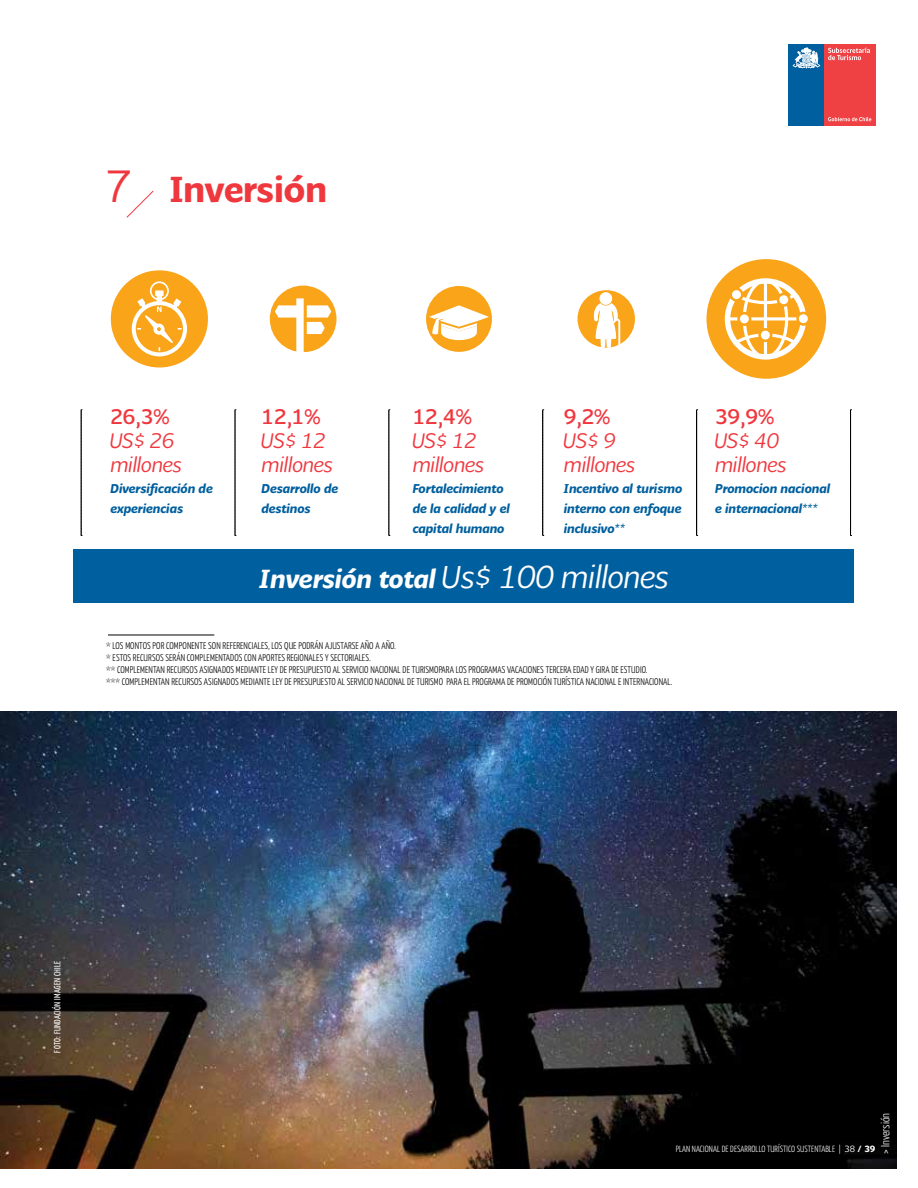
<style>
.page{position:relative;width:918px;height:1188px;background:#fff}
.page>*{position:absolute;margin:0;border:0;box-sizing:border-box;transform-origin:0 0}
.t1{font:36px "Chilena Gruesa";color:#ef373e}
.t2{font:26.1px "Chilena Italic Gruesa";color:#fff}
.t3{font:21px/24px "Chilena Italic Fina";color:#ef373e}
.t4{font:21px "Chilena";color:#ef373e}
.t5{font:12.75px/20.2px "Chilena Italic Gruesa";color:#005f9e}
.t6{font:300 12px "Yanone Kaffeesatz";color:#fff}
.t7{font:300 9.75px/12px "Yanone Kaffeesatz";letter-spacing:.01em;color:#000}
.t8{font:300 9px "Yanone Kaffeesatz";letter-spacing:.01em;color:#fff}
.t9{font:9px "Yanone Kaffeesatz";letter-spacing:.035em;color:#fff}
.s1{font-family:"Chilena Fina";font-size:45px}
.s2{font-family:"Chilena Italic Fina"}
.s3{font-family:"Chilena Italic Fina";font-size:31.65px}
.s4{font-family:"Chilena Fina";font-weight:400}
.s5{font-family:"Chilena Gruesa";font-weight:400}
</style>
<div class="page">
<img style="left:0;top:711px;width:897px;height:458px">
<div style="left:426px;top:286px;width:66px;height:66px;background:#faa41a;border-radius:33px"></div>
<svg style="left:126px;top:190px;width:28px;height:28px"></svg>
<hr style="left:108px;top:635px;width:106px;height:1px;background:#000">
<div style="left:111px;top:270px;width:97px;height:97px;background:#faa41a;border-radius:49px"></div>
<div style="left:270px;top:286px;width:67px;height:66px;background:#faa41a;border-radius:33px"></div>
<div style="left:578px;top:290px;width:57px;height:58px;background:#faa41a;border-radius:29px"></div>
<div style="left:706px;top:259px;width:120px;height:120px;background:#faa41a;border-radius:60px"></div>
<svg style="left:275px;top:298px;width:56px;height:54px"></svg>
<svg style="left:725px;top:278px;width:83px;height:82px"></svg>
<svg style="left:429px;top:305px;width:60px;height:35px"></svg>
<svg style="left:594px;top:292px;width:26px;height:56px"></svg>
<svg style="left:132px;top:281px;width:55px;height:75px"></svg>
<svg style="left:235px;top:410px;width:1px;height:126px"></svg>
<svg style="left:81px;top:410px;width:1px;height:126px"></svg>
<svg style="left:850px;top:410px;width:2px;height:126px"></svg>
<svg style="left:389px;top:410px;width:1px;height:126px"></svg>
<svg style="left:543px;top:410px;width:1px;height:126px"></svg>
<svg style="left:696px;top:410px;width:2px;height:126px"></svg>
<div style="left:74px;top:549px;width:780px;height:54px;background:#005f9e"></div>
<svg style="left:788px;top:44px;width:88px;height:82px"></svg>
<div style="left:824px;top:44px;width:51px;height:81px;background:#ef4144"></div>
<div style="left:789px;top:44px;width:35px;height:81px;background:#005f9e"></div>
<svg style="left:793px;top:47px;width:27px;height:21px"></svg>
<svg style="left:828px;top:48px;width:42px;height:12px"></svg>
<svg style="left:828px;top:117px;width:43px;height:4px"></svg>
<h1 class="t1" style="left:106px;top:167px;width:223px"><span class="s1">7</span> Inversión</h1>
<h3 class="t4" style="left:110px;top:404px;width:61px">26,3%</h3>
<h3 class="t3" style="left:110px;top:429px;width:73px">US$ 26 millones</h3>
<h3 class="t5" style="left:110px;top:478px;width:104px">Diversificación de experiencias</h3>
<h3 class="t4" style="left:262px;top:404px;width:61px">12,1%</h3>
<h3 class="t3" style="left:262px;top:429px;width:73px">US$ 12 millones</h3>
<h3 class="t5" style="left:262px;top:478px;width:78px">Desarrollo de destinos</h3>
<h3 class="t4" style="left:413px;top:404px;width:61px">12,4%</h3>
<h3 class="t3" style="left:413px;top:429px;width:73px">US$ 12 millones</h3>
<h3 class="t5" style="left:413px;top:478px;width:99px">Fortalecimiento de la calidad y el capital humano</h3>
<h3 class="t4" style="left:564px;top:404px;width:48px">9,2%</h3>
<h3 class="t3" style="left:564px;top:429px;width:73px">US$ 9 millones</h3>
<h3 class="t5" style="left:564px;top:478px;width:120px;text-align:justify">Incentivo al turismo interno con enfoque inclusivo<span class="s2">**</span></h3>
<h2 class="t2" style="left:260px;top:563px;width:410px">Inversión total <span class="s3">Us$ 100 millones</span></h2>
<p class="t7" style="left:106px;top:639px;width:568px">* LOS MONTOS POR COMPONENTE SON REFERENCIALES, LOS QUE PODRÁN AJUSTARSE AÑO A AÑO.<br>* ESTOS RECURSOS SERÁN COMPLEMENTADOS CON APORTES REGIONALES Y SECTORIALES.<br>** COMPLEMENTAN RECURSOS ASIGNADOS MEDIANTE LEY DE PRESUPUESTO AL SERVICIO NACIONAL DE TURISMOPARA LOS PROGRAMAS VACACIONES TERCERA EDAD Y GIRA DE ESTUDIO.<br>*** COMPLEMENTAN RECURSOS ASIGNADOS MEDIANTE LEY DE PRESUPUESTO AL SERVICIO NACIONAL DE TURISMO PARA EL PROGRAMA DE PROMOCIÓN TURÍSTICA NACIONAL E INTERNACIONAL.</p>
<h3 class="t4" style="left:715px;top:404px;width:61px">39,9%</h3>
<h3 class="t3" style="left:715px;top:429px;width:73px">US$ 40 millones</h3>
<h3 class="t5" style="left:715px;top:478px;width:116px">Promocion nacional e internacional<span class="s2">***</span></h3>
<p class="t9" style="left:52px;top:1053px;width:93px;rotate:-90deg">FOTO: FUNDACIÓN IMAGEN CHILE</p>
<p class="t6" style="left:878px;top:1154px;width:43px;rotate:-90deg">&gt; Inversión</p>
<p class="t8" style="left:676px;top:1144px;width:201px">PLAN NACIONAL DE DESARROLLO TURÍSTICO SUSTENTABLE | <span class="s4">38</span> <span class="s5">/ 39</span></p>
</div>
